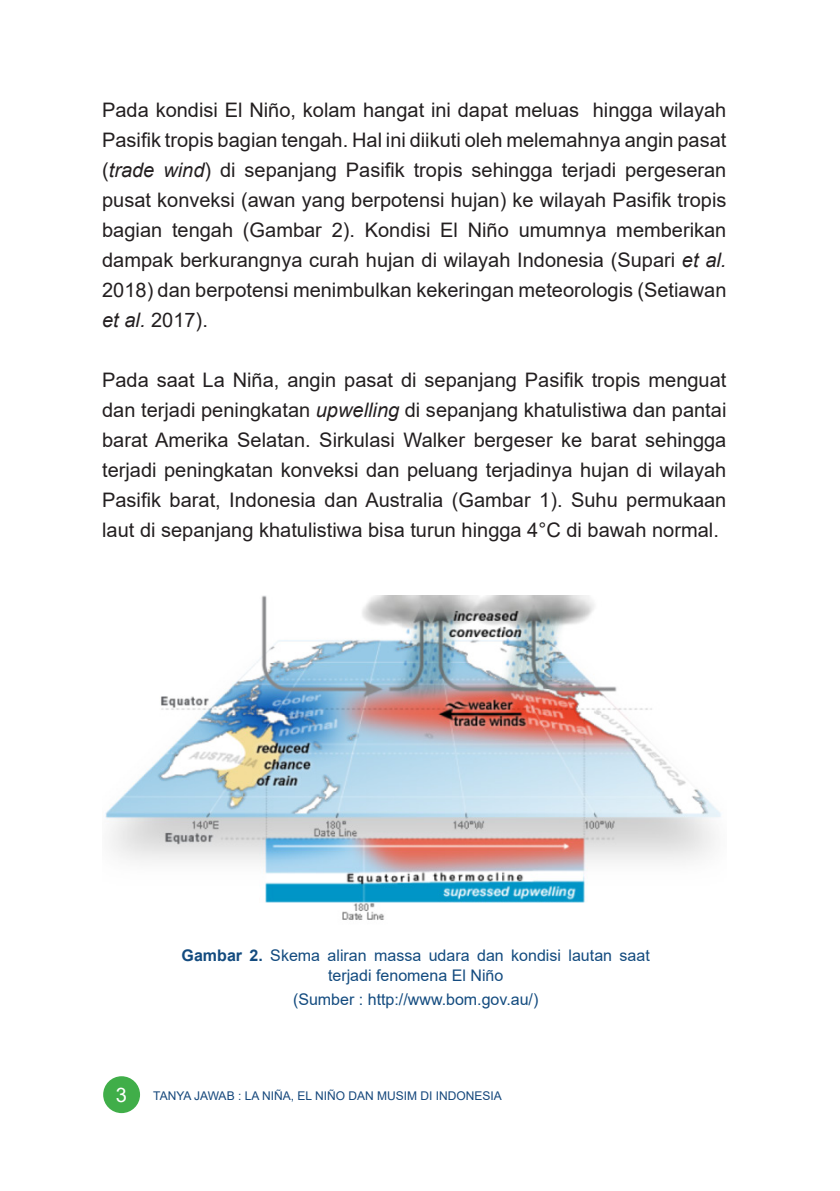
<style>
.page{position:relative;width:840px;height:1191px;background:#fff}
.page>*{position:absolute;margin:0;border:0;box-sizing:border-box;transform-origin:0 0}
.Imam{font:20px/30px "Arial";color:#231f20;text-align:justify}
.t1{font:20px "Arial";color:#fff}
.Imam-2{font:16px/20px "Arial";color:#134b7f;text-align:center}
.t2{font:12px "Arial";color:#16487c}
.s1{font-style:italic}
.s2{font-weight:700}
</style>
<div class="page">
<img style="left:105px;top:595px;width:616px;height:325px">
<div style="left:103px;top:1076px;width:37px;height:37px;background:#40ae49;border-radius:50%"></div>
<p class="Imam" style="left:102px;top:94px;width:625px">Pada kondisi El Niño, kolam hangat ini dapat meluas hingga wilayah Pasifik tropis bagian tengah. Hal ini diikuti oleh melemahnya angin pasat (<span class="s1">trade wind</span>) di sepanjang Pasifik tropis sehingga terjadi pergeseran pusat konveksi (awan yang berpotensi hujan) ke wilayah Pasifik tropis bagian tengah (Gambar 2). Kondisi El Niño umumnya memberikan dampak berkurangnya curah hujan di wilayah Indonesia (Supari <span class="s1">et al.<br></span>2018) dan berpotensi menimbulkan kekeringan meteorologis (Setiawan <span class="s1">et al.</span> 2017).</p>
<p class="Imam" style="left:102px;top:364px;width:625px">Pada saat La Niña, angin pasat di sepanjang Pasifik tropis menguat dan terjadi peningkatan <span class="s1">upwelling</span> di sepanjang khatulistiwa dan pantai barat Amerika Selatan. Sirkulasi Walker bergeser ke barat sehingga terjadi peningkatan konveksi dan peluang terjadinya hujan di wilayah Pasifik barat, Indonesia dan Australia (Gambar 1). Suhu permukaan laut di sepanjang khatulistiwa bisa turun hingga 4°C di bawah normal.</p>
<p class="Imam-2" style="left:181px;top:945px;width:469px"><span class="s2">Gambar 2.</span> Skema aliran massa udara dan kondisi lautan saat terjadi fenomena El Niño</p>
<p class="Imam-2" style="left:293px;top:989px;width:247px">(Sumber : http://www.bom.gov.au/)</p>
<p class="t1" style="left:116px;top:1080px;width:13px">3</p>
<p class="t2" style="left:153px;top:1087px;width:350px">TANYA JAWAB : LA NIÑA, EL NIÑO DAN MUSIM DI INDONESIA</p>
</div>
